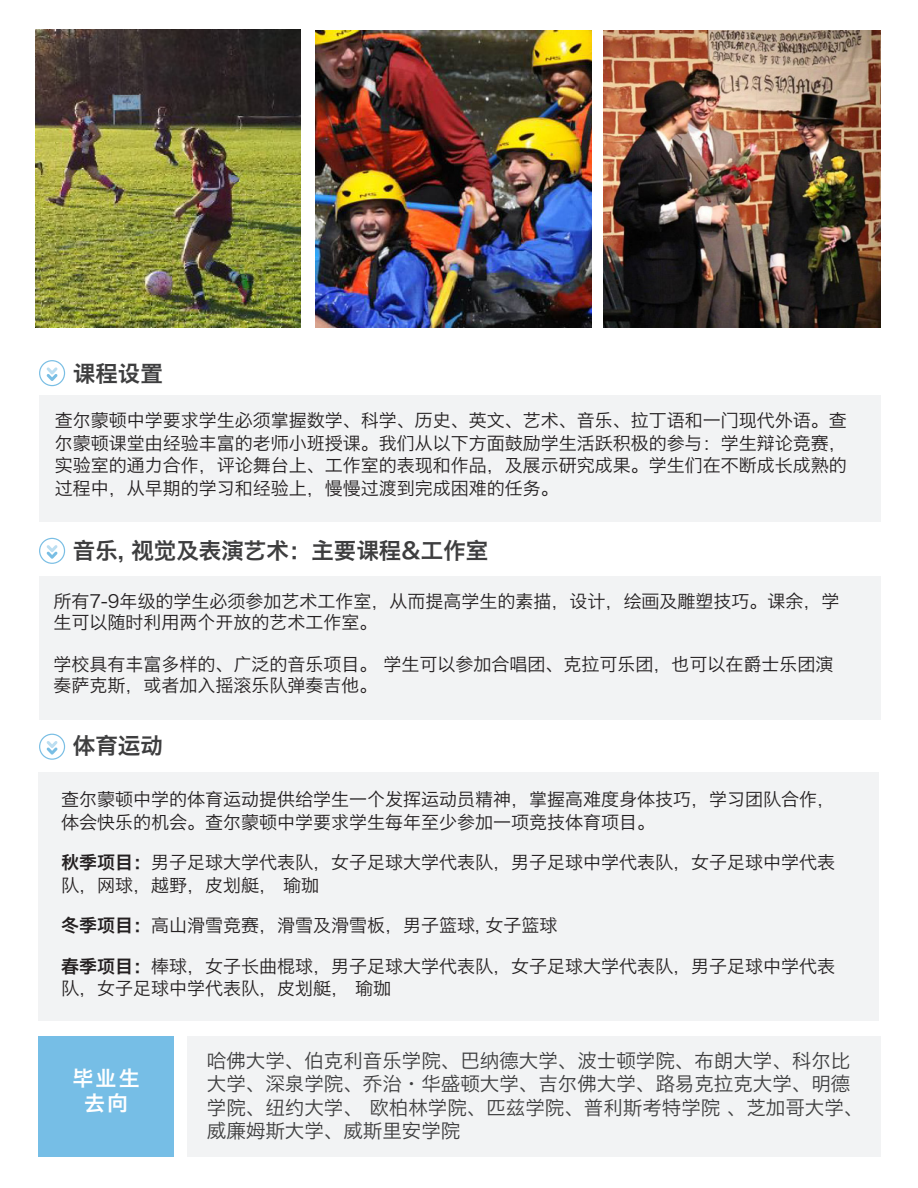
<style>
.page{position:relative;width:918px;height:1188px;background:#fff}
.page>*{position:absolute;margin:0;border:0;box-sizing:border-box;transform-origin:0 0}
.t1{font:22.5px "Hiragino Sans GB W6";color:#3e3e3f}
.t2{font:21px/25.2px "Hiragino Sans GB W6";color:#fff;text-align:center}
.t3{font:19.5px/23.4px "Hiragino Sans GB W3";color:#3e3e3f}
.t4{font:18px/22.5px "Hiragino Sans GB W3";color:#231f20}
.s1{font-family:"Hiragino Sans GB W6"}
</style>
<div class="page">
<div style="left:39px;top:1036px;width:135px;height:120px;background:#76bee6"></div>
<div style="left:39px;top:396px;width:842px;height:126px;background:#f2f3f4"></div>
<div style="left:187px;top:1036px;width:694px;height:120px;background:#f2f3f4"></div>
<div style="left:39px;top:772px;width:840px;height:248px;background:#f2f3f4"></div>
<svg style="left:39px;top:360px;width:26px;height:26px"></svg>
<svg style="left:39px;top:734px;width:26px;height:26px"></svg>
<img style="left:35px;top:30px;width:266px;height:297px">
<img style="left:604px;top:30px;width:276px;height:297px">
<img style="left:315px;top:30px;width:277px;height:297px">
<div style="left:39px;top:576px;width:842px;height:144px;background:#f2f3f4"></div>
<svg style="left:39px;top:538px;width:26px;height:26px"></svg>
<p class="t1" style="left:73px;top:358px;width:91px">课程设置</p>
<p class="t4" style="left:55px;top:409px;width:794px;text-align:justify">查尔蒙顿中学要求学生必须掌握数学、科学、历史、英文、艺术、音乐、拉丁语和一门现代外语。查尔蒙顿课堂由经验丰富的老师小班授课。我们从以下方面鼓励学生活跃积极的参与：学生辩论竞赛，实验室的通力合作，评论舞台上、工作室的表现和作品，及展示研究成果。学生们在不断成长成熟的过程中，从早期的学习和经验上，慢慢过渡到完成困难的任务。</p>
<p class="t1" style="left:73px;top:536px;width:417px">音乐, 视觉及表演艺术：主要课程&amp;工作室</p>
<p class="t4" style="left:53px;top:590px;width:788px;line-height:21px">所有7-9年级的学生必须参加艺术工作室，从而提高学生的素描，设计，绘画及雕塑技巧。课余，学生可以随时利用两个开放的艺术工作室。</p>
<p class="t4" style="left:53px;top:653px;width:781px;line-height:21px">学校具有丰富多样的、广泛的音乐项目。 学生可以参加合唱团、克拉可乐团，也可以在爵士乐团演奏萨克斯，或者加入摇滚乐队弹奏吉他。</p>
<p class="t1" style="left:73px;top:731px;width:91px">体育运动</p>
<p class="t4" style="left:61px;top:788px;width:776px">查尔蒙顿中学的体育运动提供给学生一个发挥运动员精神，掌握高难度身体技巧，学习团队合作，体会快乐的机会。查尔蒙顿中学要求学生每年至少参加一项竞技体育项目。</p>
<p class="t4" style="left:61px;top:851px;width:776px"><span class="s1">秋季项目：</span>男子足球大学代表队，女子足球大学代表队，男子足球中学代表队，女子足球中学代表队，网球，越野，皮划艇， 瑜珈</p>
<p class="t4" style="left:61px;top:914px;width:498px"><span class="s1">冬季项目：</span>高山滑雪竞赛，滑雪及滑雪板，男子篮球, 女子篮球</p>
<p class="t4" style="left:61px;top:955px;width:776px"><span class="s1">春季项目：</span>棒球，女子长曲棍球，男子足球大学代表队，女子足球大学代表队，男子足球中学代表队，女子足球中学代表队，皮划艇， 瑜珈</p>
<p class="t2" style="left:73px;top:1064px;width:69px">毕业生去向</p>
<p class="t3" style="left:207px;top:1048px;width:658px">哈佛大学、伯克利音乐学院、巴纳德大学、波士顿学院、布朗大学、科尔比大学、深泉学院、乔治·华盛顿大学、吉尔佛大学、路易克拉克大学、明德学院、纽约大学、 欧柏林学院、匹兹学院、普利斯考特学院 、芝加哥大学、威廉姆斯大学、威斯里安学院</p>
</div>
